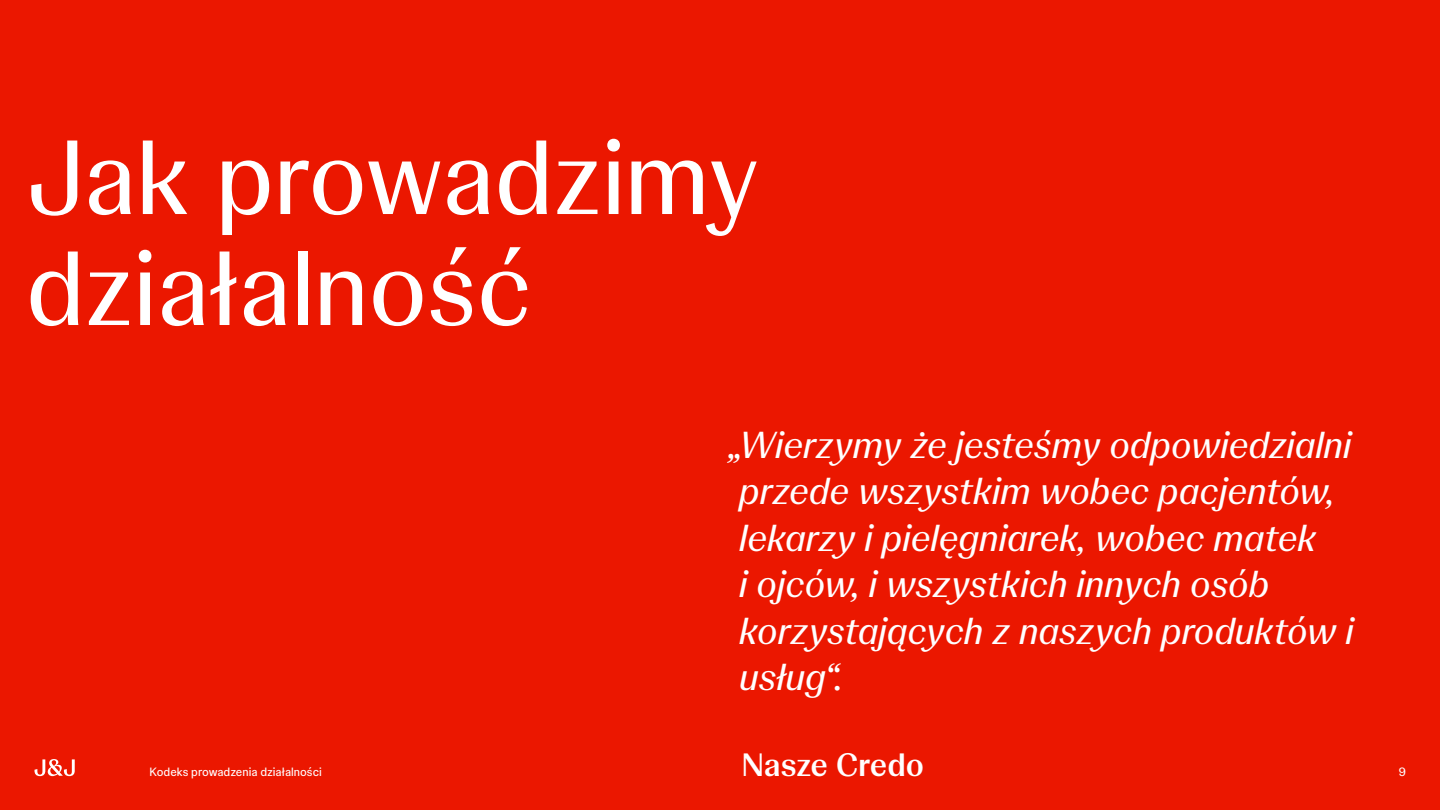
<style>
.page{position:relative;width:1440px;height:810px;background:#eb1700}
.page>*{position:absolute;margin:0;border:0;box-sizing:border-box;transform-origin:0 0}
.t1{font:105px/111px "Johnson Display";color:#fff}
.t2{font:italic 37.5px/46.5px "Johnson Display";color:#fff}
.t3{font:700 32.25px "Johnson Display";letter-spacing:-.005em;color:#fff}
.t4{font:12px "Johnson Text";color:#fff}
</style>
<div class="page">
<svg style="left:35px;top:759px;width:40px;height:17px"></svg>
<h1 class="t1" style="left:26px;top:115px;width:735px">Jak prowadzimy działalność</h1>
<p class="t2" style="left:728px;top:419px;width:627px">„Wierzymy że jesteśmy odpowiedzialni przede wszystkim wobec pacjentów, lekarzy i pielęgniarek, wobec matek<br>i ojców, i wszystkich innych osób korzystających z naszych produktów i usług“.</p>
<p class="t3" style="left:742px;top:740px;width:184px">Nasze Credo</p>
<p class="t4" style="left:150px;top:763px;width:174px">Kodeks prowadzenia działalności</p>
<p class="t4" style="left:1399px;top:763px;width:9px">9</p>
</div>
